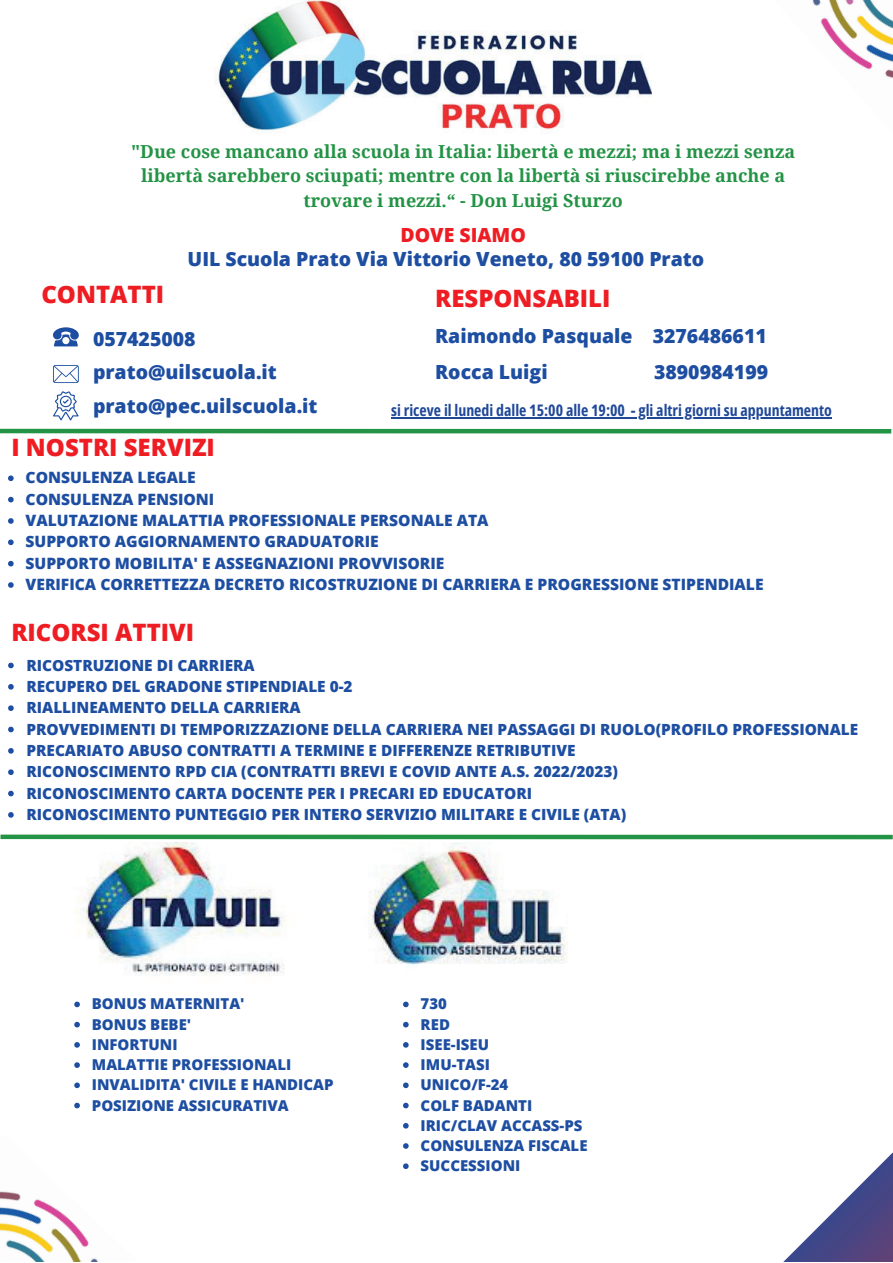
<style>
.page{position:relative;width:893px;height:1263px;background:#fff}
.page>*{position:absolute;margin:0;border:0;box-sizing:border-box;transform-origin:0 0}
.t1{font:800 24px "Open Sans";color:#ee1d23}
.t2{font:800 19.5px/33.6px "Open Sans";color:#1d4ea1}
.t3{font:800 19.5px "Open Sans";color:#ee1d23}
.t4{font:700 18px/24.8px "Noto Serif";color:#239345;text-align:center}
.t5{font:700 15.9px "Open Sans Condensed";color:#204899}
.t6{font:800 15.6px/21.3px "Open Sans";color:#1d4ea1}
.t7{font:800 15.45px/21.3px "Open Sans";color:#1d4ea1}
.t8{font:800 15px/20.2px "Open Sans";color:#1d4ea1}
</style>
<div class="page">
<svg style="left:53px;top:327px;width:26px;height:19px"></svg>
<svg style="left:53px;top:391px;width:26px;height:29px"></svg>
<svg style="left:53px;top:365px;width:26px;height:18px"></svg>
<img style="left:215px;top:0;width:436px;height:132px">
<div style="left:0;top:429px;width:891px;height:5px;background:#239345"></div>
<hr style="left:0;top:835px;width:892px;height:4px;background:#239345">
<img style="left:75px;top:843px;width:212px;height:133px">
<img style="left:368px;top:843px;width:199px;height:122px">
<svg style="left:783px;top:1153px;width:109px;height:109px"></svg>
<img style="left:0;top:1191px;width:98px;height:71px">
<img style="left:812px;top:0;width:80px;height:78px">
<svg style="left:8px;top:663px;width:6px;height:5px"></svg>
<svg style="left:8px;top:684px;width:6px;height:6px"></svg>
<svg style="left:8px;top:705px;width:6px;height:6px"></svg>
<svg style="left:8px;top:727px;width:6px;height:5px"></svg>
<svg style="left:8px;top:748px;width:6px;height:6px"></svg>
<svg style="left:8px;top:769px;width:6px;height:6px"></svg>
<svg style="left:8px;top:791px;width:6px;height:5px"></svg>
<svg style="left:8px;top:812px;width:6px;height:6px"></svg>
<svg style="left:8px;top:475px;width:6px;height:6px"></svg>
<svg style="left:8px;top:497px;width:6px;height:5px"></svg>
<svg style="left:8px;top:518px;width:6px;height:6px"></svg>
<svg style="left:8px;top:540px;width:6px;height:5px"></svg>
<svg style="left:8px;top:561px;width:6px;height:5px"></svg>
<svg style="left:8px;top:582px;width:6px;height:6px"></svg>
<svg style="left:74px;top:1002px;width:6px;height:5px"></svg>
<svg style="left:74px;top:1022px;width:6px;height:5px"></svg>
<svg style="left:74px;top:1042px;width:6px;height:6px"></svg>
<svg style="left:74px;top:1062px;width:6px;height:6px"></svg>
<svg style="left:74px;top:1083px;width:6px;height:5px"></svg>
<svg style="left:74px;top:1103px;width:6px;height:5px"></svg>
<svg style="left:403px;top:1002px;width:6px;height:5px"></svg>
<svg style="left:403px;top:1022px;width:6px;height:5px"></svg>
<svg style="left:403px;top:1042px;width:6px;height:6px"></svg>
<svg style="left:403px;top:1062px;width:6px;height:6px"></svg>
<svg style="left:403px;top:1083px;width:6px;height:5px"></svg>
<svg style="left:403px;top:1103px;width:6px;height:5px"></svg>
<svg style="left:403px;top:1123px;width:6px;height:6px"></svg>
<svg style="left:403px;top:1143px;width:6px;height:6px"></svg>
<svg style="left:403px;top:1163px;width:6px;height:6px"></svg>
<hr style="left:391px;top:417px;width:234px;height:2px;background:#204899">
<svg style="left:625px;top:417px;width:6px;height:2px"></svg>
<hr style="left:631px;top:417px;width:201px;height:2px;background:#204899">
<p class="t4" style="left:131px;top:138px;width:666px">"Due cose mancano alla scuola in Italia: libertà e mezzi; ma i mezzi senza libertà sarebbero sciupati; mentre con la libertà si riuscirebbe anche a trovare i mezzi.“ - Don Luigi Sturzo</p>
<p class="t3" style="left:400px;top:222px;width:127px">DOVE SIAMO</p>
<p class="t2" style="left:188px;top:241px;width:518px">UIL Scuola Prato Via Vittorio Veneto, 80 59100 Prato</p>
<h1 class="t1" style="left:41px;top:277px;width:124px">CONTATTI</h1>
<h1 class="t1" style="left:435px;top:282px;width:177px">RESPONSABILI</h1>
<p class="t2" style="left:435px;top:318px;width:333px;line-height:35.2px">Raimondo Pasquale 3276486611<br>Rocca Luigi</p>
<p class="t2" style="left:93px;top:321px;width:226px">057425008 prato@uilscuola.it prato@pec.uilscuola.it</p>
<h1 class="t1" style="left:11px;top:430px;width:205px">I NOSTRI SERVIZI</h1>
<p class="t6" style="left:26px;top:467px;width:739px">CONSULENZA LEGALE<br>CONSULENZA PENSIONI<br>VALUTAZIONE MALATTIA PROFESSIONALE PERSONALE ATA<br>SUPPORTO AGGIORNAMENTO GRADUATORIE<br>SUPPORTO MOBILITA' E ASSEGNAZIONI PROVVISORIE<br>VERIFICA CORRETTEZZA DECRETO RICOSTRUZIONE DI CARRIERA E PROGRESSIONE STIPENDIALE</p>
<p class="t2" style="left:654px;top:354px;width:116px">3890984199</p>
<p class="t5" style="left:391px;top:399px;width:442px">si riceve il lunedi dalle 15:00 alle 19:00 - gli altri giorni su appuntamento</p>
<h1 class="t1" style="left:11px;top:616px;width:184px">RICORSI ATTIVI</h1>
<p class="t7" style="left:26px;top:654px;width:833px">RICOSTRUZIONE DI CARRIERA<br>RECUPERO DEL GRADONE STIPENDIALE 0-2<br>RIALLINEAMENTO DELLA CARRIERA<br>PROVVEDIMENTI DI TEMPORIZZAZIONE DELLA CARRIERA NEI PASSAGGI DI RUOLO(PROFILO PROFESSIONALE PRECARIATO ABUSO CONTRATTI A TERMINE E DIFFERENZE RETRIBUTIVE<br>RICONOSCIMENTO RPD CIA (CONTRATTI BREVI E COVID ANTE A.S. 2022/2023)<br>RICONOSCIMENTO CARTA DOCENTE PER I PRECARI ED EDUCATORI<br>RICONOSCIMENTO PUNTEGGIO PER INTERO SERVIZIO MILITARE E CIVILE (ATA)</p>
<p class="t8" style="left:92px;top:994px;width:243px">BONUS MATERNITA'<br>BONUS BEBE'<br>INFORTUNI<br>MALATTIE PROFESSIONALI<br>INVALIDITA' CIVILE E HANDICAP<br>POSIZIONE ASSICURATIVA</p>
<p class="t8" style="left:421px;top:994px;width:168px">730<br>RED<br>ISEE-ISEU<br>IMU-TASI<br>UNICO/F-24<br>COLF BADANTI<br>IRIC/CLAV ACCASS-PS<br>CONSULENZA FISCALE<br>SUCCESSIONI</p>
</div>
